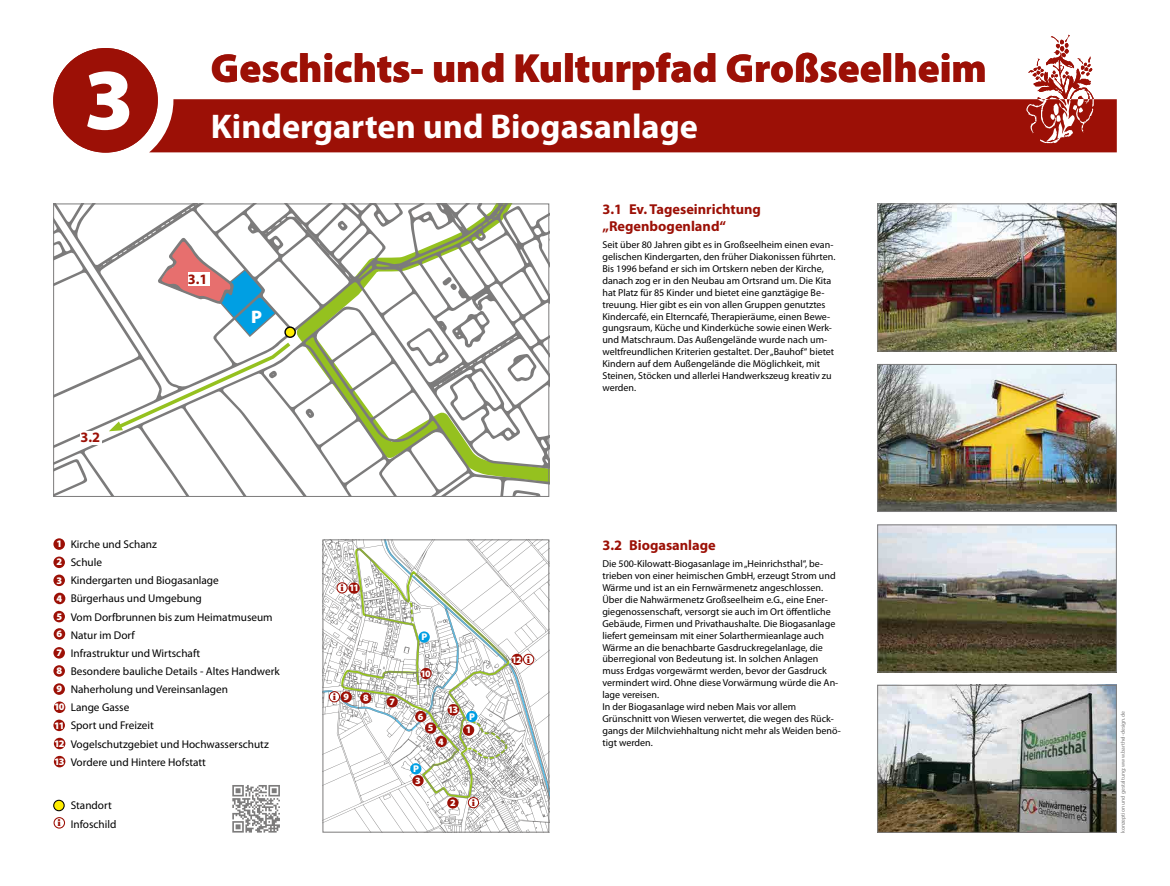
<style>
.page{position:relative;width:1170px;height:886px;background:#fff}
.page>*{position:absolute;margin:0;border:0;box-sizing:border-box;transform-origin:0 0}
.t1{font:900 87.5px "Myriad Pro";color:#fff}
.t2{font:900 40.62px "Myriad Pro";color:#9c1006}
.t3{font:700 34.38px "Myriad Pro";color:#fff}
.t4{font:900 18.12px "Myriad Pro";color:#fff}
.headline{font:700 14.38px/16.9px "Myriad Pro";color:#9c1006}
.t5{font:11.25px/18.1px "Myriad Pro";color:#000}
.lauftext{font:10px/11.9px "Myriad Pro";color:#000}
.t6{font:900 10px "Myriad Pro";color:#fff}
.t7{font:900 9.81px "Myriad Pro";color:#fff}
.t8{font:700 9.81px "URW Bodoni T";color:#9c1006}
.t9{font:5.62px "Myriad Pro";color:#7c7b7b}
.s1{font-weight:900;font-size:10px;color:#fff}
.s2{font-family:"URW Bodoni T";font-weight:700;font-size:10px;color:#9c1006}
</style>
<div class="page">
<div style="left:53px;top:538px;width:12px;height:12px;background:#9c1006;border-radius:50%"></div>
<div style="left:53px;top:556px;width:12px;height:12px;background:#9c1006;border-radius:50%"></div>
<div style="left:53px;top:574px;width:12px;height:12px;background:#9c1006;border-radius:50%"></div>
<div style="left:54px;top:593px;width:11px;height:11px;background:#9c1006;border-radius:50%"></div>
<div style="left:53px;top:611px;width:12px;height:11px;background:#9c1006;border-radius:50%"></div>
<div style="left:54px;top:628px;width:11px;height:12px;background:#9c1006;border-radius:50%"></div>
<div style="left:53px;top:647px;width:12px;height:11px;background:#9c1006;border-radius:50%"></div>
<div style="left:53px;top:665px;width:12px;height:12px;background:#9c1006;border-radius:50%"></div>
<div style="left:53px;top:683px;width:12px;height:12px;background:#9c1006;border-radius:50%"></div>
<div style="left:54px;top:701px;width:11px;height:12px;background:#9c1006;border-radius:50%"></div>
<div style="left:53px;top:719px;width:12px;height:12px;background:#9c1006;border-radius:50%"></div>
<div style="left:54px;top:738px;width:11px;height:11px;background:#9c1006;border-radius:50%"></div>
<div style="left:54px;top:756px;width:11px;height:11px;background:#9c1006;border-radius:50%"></div>
<div style="left:54px;top:800px;width:10px;height:11px;background:#ffed00;border-radius:50%"></div>
<div style="left:53px;top:800px;width:12px;height:11px;border:1px solid #000;border-radius:50%"></div>
<div style="left:54px;top:817px;width:11px;height:11px;border:1px solid #9c1006;border-radius:50%"></div>
<svg style="left:537px;top:541px;width:10px;height:289px"></svg>
<svg style="left:324px;top:541px;width:213px;height:289px"></svg>
<div style="left:322px;top:539px;width:227px;height:293px;border:1px solid #7c7b7b"></div>
<div style="left:447px;top:704px;width:12px;height:11px;background:#9c1006;border-radius:50%"></div>
<svg style="left:232px;top:785px;width:48px;height:47px"></svg>
<div style="left:340px;top:691px;width:12px;height:11px;background:#9c1006;border-radius:50%"></div>
<div style="left:360px;top:692px;width:11px;height:12px;background:#9c1006;border-radius:50%"></div>
<div style="left:386px;top:696px;width:12px;height:11px;background:#9c1006;border-radius:50%"></div>
<div style="left:415px;top:711px;width:11px;height:11px;background:#9c1006;border-radius:50%"></div>
<div style="left:425px;top:722px;width:11px;height:12px;background:#9c1006;border-radius:50%"></div>
<div style="left:435px;top:736px;width:12px;height:11px;background:#9c1006;border-radius:50%"></div>
<div style="left:463px;top:724px;width:11px;height:12px;background:#9c1006;border-radius:50%"></div>
<div style="left:447px;top:797px;width:11px;height:11px;background:#9c1006;border-radius:50%"></div>
<div style="left:412px;top:775px;width:11px;height:11px;background:#9c1006;border-radius:50%"></div>
<div style="left:329px;top:692px;width:10px;height:10px;background:#fff;border-radius:50%"></div>
<div style="left:329px;top:691px;width:11px;height:11px;border:1px solid #9c1006;border-radius:50%"></div>
<div style="left:468px;top:797px;width:10px;height:11px;background:#fff;border-radius:50%"></div>
<div style="left:468px;top:797px;width:11px;height:11px;border:1px solid #9c1006;border-radius:50%"></div>
<div style="left:420px;top:668px;width:11px;height:11px;background:#9c1006;border-radius:50%"></div>
<div style="left:348px;top:582px;width:11px;height:12px;background:#9c1006;border-radius:50%"></div>
<div style="left:511px;top:654px;width:11px;height:11px;background:#9c1006;border-radius:50%"></div>
<div style="left:418px;top:631px;width:12px;height:12px;background:#009fe3;border-radius:50%"></div>
<div style="left:523px;top:654px;width:10px;height:10px;background:#fff;border-radius:50%"></div>
<div style="left:523px;top:654px;width:11px;height:11px;border:1px solid #9c1006;border-radius:50%"></div>
<div style="left:466px;top:711px;width:11px;height:11px;background:#009fe3;border-radius:50%"></div>
<div style="left:410px;top:763px;width:11px;height:11px;background:#009fe3;border-radius:50%"></div>
<div style="left:337px;top:583px;width:10px;height:10px;background:#fff;border-radius:50%"></div>
<div style="left:336px;top:582px;width:12px;height:11px;border:1px solid #9c1006;border-radius:50%"></div>
<svg style="left:55px;top:205px;width:492px;height:290px"></svg>
<svg style="left:55px;top:459px;width:32px;height:36px"></svg>
<svg style="left:474px;top:490px;width:73px;height:5px"></svg>
<svg style="left:406px;top:311px;width:84px;height:56px"></svg>
<svg style="left:305px;top:409px;width:10px;height:9px"></svg>
<svg style="left:507px;top:354px;width:29px;height:29px"></svg>
<svg style="left:442px;top:277px;width:15px;height:13px"></svg>
<svg style="left:336px;top:221px;width:11px;height:10px"></svg>
<div style="left:53px;top:203px;width:496px;height:294px;border:1px solid #7c7b7b"></div>
<div style="left:284px;top:326px;width:12px;height:12px;border:1px solid #000;border-radius:50%"></div>
<div style="left:80px;top:432px;width:22px;height:13px;background:#fff"></div>
<svg style="left:109px;top:237px;width:185px;height:196px"></svg>
<div style="left:149px;top:99px;width:967px;height:53px;background:#9c1006"></div>
<div style="left:53px;top:48px;width:105px;height:105px;background:#9c1006;border-radius:50%"></div>
<svg style="left:1026px;top:35px;width:67px;height:108px"></svg>
<img style="left:879px;top:205px;width:235px;height:144px">
<div style="left:877px;top:203px;width:239px;height:148px;border:1px solid #7c7b7b"></div>
<img style="left:879px;top:366px;width:235px;height:144px">
<div style="left:877px;top:364px;width:239px;height:148px;border:1px solid #7c7b7b"></div>
<img style="left:879px;top:526px;width:235px;height:144px">
<div style="left:877px;top:524px;width:239px;height:148px;border:1px solid #7c7b7b"></div>
<img style="left:879px;top:687px;width:235px;height:144px">
<div style="left:877px;top:685px;width:239px;height:148px;border:1px solid #7c7b7b"></div>
<p class="t1" style="left:84px;top:41px;width:52px">3</p>
<p class="headline" style="left:80px;top:429px;width:21px">3.2</p>
<h2 class="t2" style="left:211px;top:41px;width:777px">Geschichts- und Kulturpfad Großseelheim</h2>
<p class="t3" style="left:211px;top:104px;width:488px">Kindergarten und Biogasanlage</p>
<p class="headline" style="left:188px;top:270px;width:21px">3.1</p>
<p class="t4" style="left:251px;top:305px;width:12px">P</p>
<p class="headline" style="left:602px;top:200px;width:160px">3.1 Ev. Tageseinrichtung „Regenbogenland“</p>
<p class="lauftext" style="left:602px;top:239px;width:234px">Seit über 80 Jahren gibt es in Großseelheim einen evan&shy;gelischen Kindergarten, den früher Diakonissen führten.<br>Bis 1996 befand er sich im Ortskern neben der Kirche, danach zog er in den Neubau am Ortsrand um. Die Kita hat Platz für 85 Kinder und bietet eine ganztägige Be&shy;treuung. Hier gibt es ein von allen Gruppen genutztes Kindercafé, ein Elterncafé, Therapieräume, einen Bewe&shy;gungsraum, Küche und Kinderküche sowie einen Werk&shy;und Matschraum. Das Außengelände wurde nach um&shy;weltfreundlichen Kriterien gestaltet. Der „Bauhof“ bietet Kindern auf dem Außengelände die Möglichkeit, mit Steinen, Stöcken und allerlei Handwerkszeug kreativ zu werden.</p>
<p class="t5" style="left:54px;top:535px;width:227px"><span class="s1">1</span> Kirche und Schanz<br><span class="s1">2</span> Schule<br><span class="s1">3</span> Kindergarten und Biogasanlage<br><span class="s1">4</span> Bürgerhaus und Umgebung<br><span class="s1">5</span> Vom Dorfbrunnen bis zum Heimatmuseum<br><span class="s1">6</span> Natur im Dorf<br><span class="s1">7</span> Infrastruktur und Wirtschaft<br><span class="s1">8</span> Besondere bauliche Details - Altes Handwerk<br><span class="s1">9</span> Naherholung und Vereinsanlagen<br><span class="s1">10</span> Lange Gasse<br><span class="s1">11</span> Sport und Freizeit<br><span class="s1">12</span> Vogelschutzgebiet und Hochwasserschutz<br><span class="s1">13</span> Vordere und Hintere Hofstatt</p>
<p class="t5" style="left:58px;top:796px;width:60px;text-indent:13px">Standort <span class="s2">i</span> Infoschild</p>
<p class="t8" style="left:340px;top:582px;width:5px">i</p>
<p class="t7" style="left:349px;top:581px;width:12px">11</p>
<p class="t8" style="left:333px;top:691px;width:5px">i</p>
<p class="t7" style="left:343px;top:690px;width:7px">9</p>
<p class="t7" style="left:363px;top:691px;width:7px">8</p>
<p class="t7" style="left:389px;top:695px;width:7px">7</p>
<p class="t7" style="left:421px;top:630px;width:7px">P</p>
<p class="t7" style="left:420px;top:667px;width:12px">10</p>
<p class="t7" style="left:418px;top:710px;width:7px">6</p>
<p class="t7" style="left:428px;top:721px;width:7px">5</p>
<p class="t6" style="left:448px;top:703px;width:12px">13</p>
<p class="t7" style="left:413px;top:762px;width:7px">P</p>
<p class="t7" style="left:415px;top:774px;width:7px">3</p>
<p class="t7" style="left:438px;top:735px;width:7px">4</p>
<p class="t7" style="left:450px;top:796px;width:7px">2</p>
<p class="t7" style="left:469px;top:710px;width:7px">P</p>
<p class="t7" style="left:466px;top:723px;width:7px">1</p>
<p class="t8" style="left:471px;top:797px;width:5px">i</p>
<p class="t8" style="left:527px;top:654px;width:5px">i</p>
<p class="t7" style="left:511px;top:653px;width:12px">12</p>
<p class="headline" style="left:602px;top:536px;width:115px">3.2 Biogasanlage</p>
<p class="lauftext" style="left:602px;top:558px;width:237px">Die 500-Kilowatt-Biogasanlage im „Heinrichsthal“, be&shy;trieben von einer heimischen GmbH, erzeugt Strom und Wärme und ist an ein Fernwärmenetz angeschlossen.<br>Über die Nahwärmenetz Großseelheim e.G., eine Ener&shy;giegenossenschaft, versorgt sie auch im Ort öffentliche Gebäude, Firmen und Privathaushalte. Die Biogasanlage liefert gemeinsam mit einer Solarthermieanlage auch Wärme an die benachbarte Gasdruckregelanlage, die überregional von Bedeutung ist. In solchen Anlagen muss Erdgas vorgewärmt werden, bevor der Gasdruck vermindert wird. Ohne diese Vorwärmung würde die An&shy;lage vereisen.</p>
<p class="lauftext" style="left:602px;top:700px;width:240px">In der Biogasanlage wird neben Mais vor allem Grünschnitt von Wiesen verwertet, die wegen des Rück&shy;gangs der Milchviehhaltung nicht mehr als Weiden benö&shy;tigt werden.</p>
<p class="t9" style="left:1119px;top:833px;width:123px;rotate:-90deg">konzeption und gestaltung: www.barthel-design.de</p>
</div>
